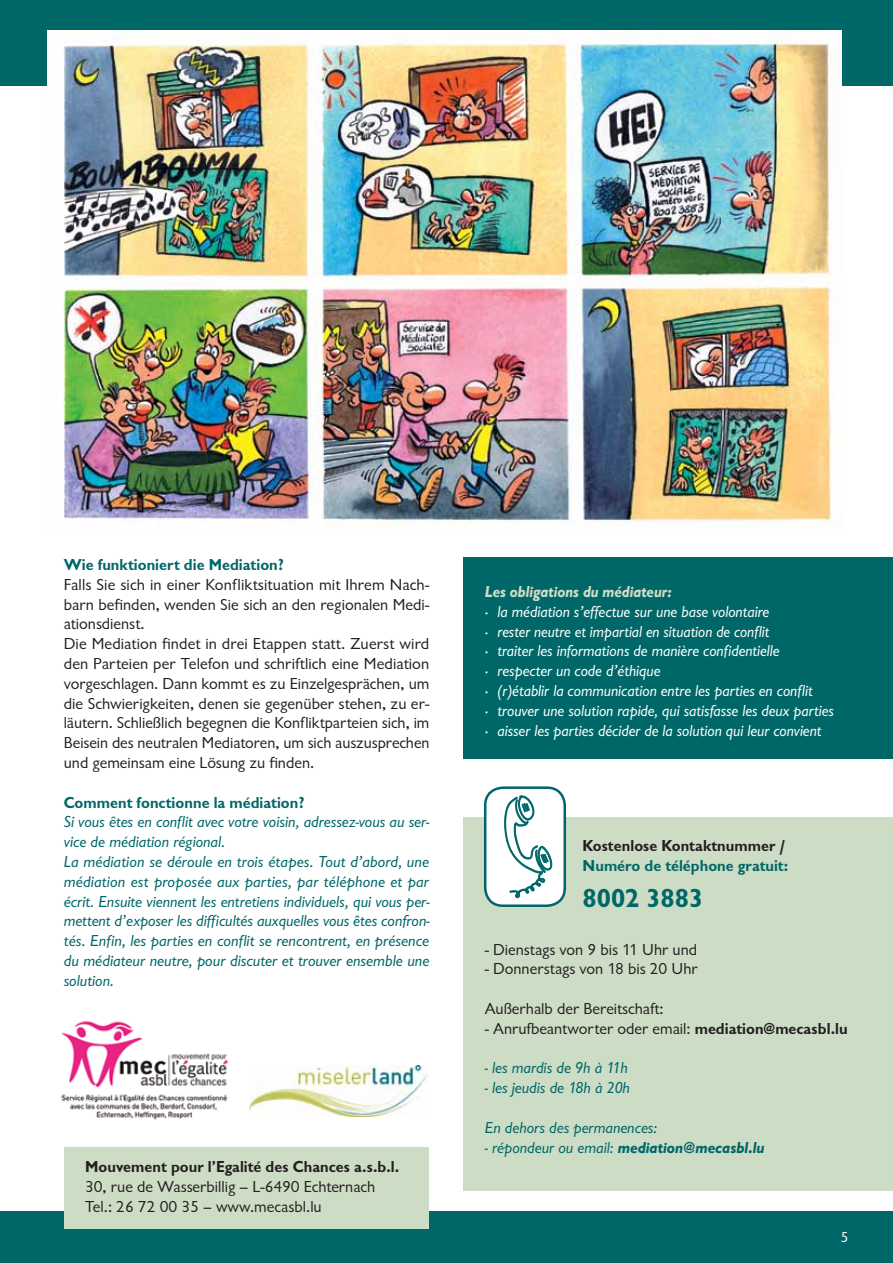
<style>
.page{position:relative;width:893px;height:1263px;background:#fff}
.page>*{position:absolute;margin:0;border:0;box-sizing:border-box;transform-origin:0 0}
.t1{font:700 27px "Chantilly";color:#006769}
.t2{font:16.5px/19.8px "Chantilly";color:#231f20}
.t3{font:italic 16.5px/19.8px "Chantilly";color:#006769}
.t4{font:italic 16.5px/19.8px "Chantilly";color:#fff}
.t5{font:700 16.5px "Chantilly";color:#006769}
.t6{font:700 16.5px "Chantilly";color:#231f20}
.t7{font:italic 700 16.5px "Chantilly";color:#006769}
.t8{font:italic 700 16.5px "Chantilly";color:#cddcc5}
.t9{font:15px "Chantilly";color:#fff}
.s1{font-weight:700}
.s2{font-weight:400}
</style>
<div class="page">
<div style="left:463px;top:817px;width:430px;height:374px;background:#cddcc5"></div>
<div style="left:0;top:0;width:893px;height:85px;background:#006769"></div>
<div style="left:0;top:1212px;width:893px;height:51px;background:#006769"></div>
<div style="left:463px;top:558px;width:430px;height:201px;background:#006769"></div>
<img style="left:48px;top:31px;width:793px;height:494px">
<div style="left:64px;top:1147px;width:365px;height:81px;background:#cddcc5"></div>
<img style="left:61px;top:1020px;width:168px;height:100px">
<img style="left:250px;top:1065px;width:179px;height:51px">
<div style="left:485px;top:788px;width:80px;height:118px;background:#fff;border-radius:18px"></div>
<div style="left:484px;top:786px;width:82px;height:121px;border:3px solid #006769;border-radius:18px"></div>
<svg style="left:504px;top:795px;width:49px;height:103px"></svg>
<p class="t5" style="left:64px;top:555px;width:222px">Wie funktioniert die Mediation?</p>
<p class="t2" style="left:64px;top:575px;width:367px">Falls Sie sich in einer Konfliktsituation mit Ihrem Nach&shy;barn befinden, wenden Sie sich an den regionalen Medi&shy;ationsdienst.<br>Die Mediation findet in drei Etappen statt. Zuerst wird den Parteien per Telefon und schriftlich eine Mediation vorgeschlagen. Dann kommt es zu Einzelgesprächen, um die Schwierigkeiten, denen sie gegenüber stehen, zu er&shy;läutern. Schließlich begegnen die Konfliktparteien sich, im Beisein des neutralen Mediatoren, um sich auszusprechen und gemeinsam eine Lösung zu finden.</p>
<p class="t5" style="left:64px;top:793px;width:242px">Comment fonctionne la médiation?</p>
<p class="t3" style="left:64px;top:812px;width:367px">Si vous êtes en conflit avec votre voisin, adressez-vous au ser&shy;vice de médiation régional.<br>La médiation se déroule en trois étapes. Tout d’abord, une médiation est proposée aux parties, par téléphone et par écrit. Ensuite viennent les entretiens individuels, qui vous per&shy;mettent d’exposer les difficultés auxquelles vous êtes confron&shy;tés. Enfin, les parties en conflit se rencontrent, en présence du médiateur neutre, pour discuter et trouver ensemble une solution.</p>
<p class="t6" style="left:85px;top:1157px;width:316px">Mouvement pour l’Egalité des Chances a.s.b.l.</p>
<p class="t2" style="left:85px;top:1177px;width:292px">30, rue de Wasserbillig – L-6490 Echternach<br>Tel.: 26 72 00 35 – www.mecasbl.lu</p>
<p class="t8" style="left:485px;top:582px;width:188px">Les obligations du médiateur:</p>
<p class="t4" style="left:485px;top:602px;width:351px">· la médiation s’effectue sur une base volontaire<br>· rester neutre et impartial en situation de conflit<br>· traiter les informations de manière confidentielle<br>· respecter un code d’éthique<br>· (r)établir la communication entre les parties en conflit<br>· trouver une solution rapide, qui satisfasse les deux parties · aisser les parties décider de la solution qui leur convient</p>
<p class="t6" style="left:583px;top:836px;width:205px">Kostenlose Kontaktnummer /</p>
<p class="t5" style="left:583px;top:856px;width:207px">Numéro de téléphone gratuit:</p>
<h1 class="t1" style="left:583px;top:882px;width:122px">8002 3883</h1>
<p class="t2" style="left:485px;top:940px;width:214px">- Dienstags von 9 bis 11 Uhr und</p>
<p class="t2" style="left:485px;top:959px;width:215px">- Donnerstags von 18 bis 20 Uhr</p>
<p class="t2" style="left:485px;top:999px;width:180px">Außerhalb der Bereitschaft:</p>
<p class="t2" style="left:485px;top:1019px;width:364px">- Anrufbeantworter oder email: <span class="s1">mediation@mecasbl.lu</span></p>
<p class="t3" style="left:485px;top:1058px;width:145px">- les mardis de 9h à 11h</p>
<p class="t3" style="left:485px;top:1078px;width:147px">- les jeudis de 18h à 20h</p>
<p class="t3" style="left:485px;top:1118px;width:174px">En dehors des permanences:</p>
<p class="t7" style="left:485px;top:1138px;width:281px"><span class="s2">- répondeur ou email:</span> mediation@mecasbl.lu</p>
<p class="t9" style="left:840px;top:1229px;width:9px">5</p>
</div>
